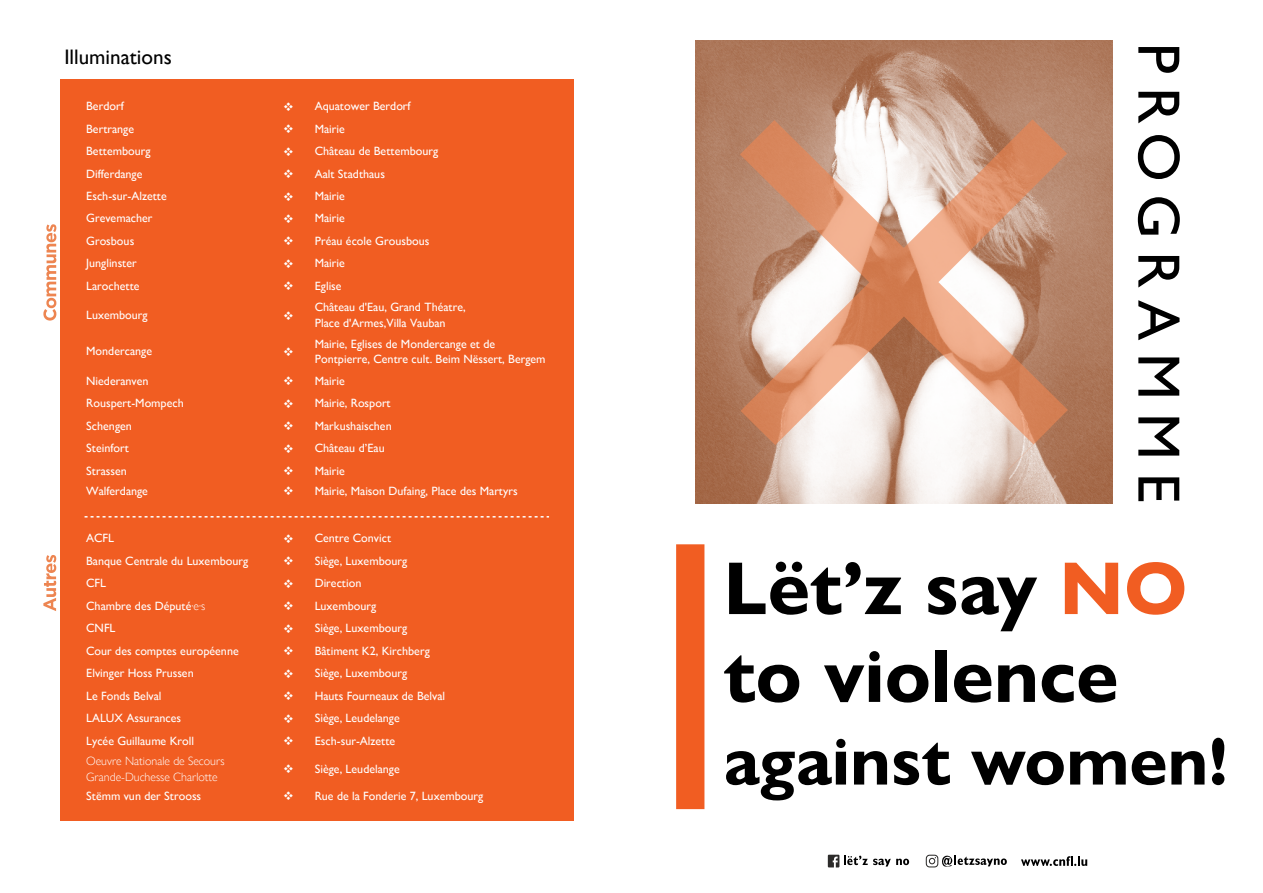
<style>
.page{position:relative;width:1263px;height:893px;background:#fff}
.page>*{position:absolute;margin:0;border:0;box-sizing:border-box;transform-origin:0 0}
.t1{font:60px "Gill Sans Nova";letter-spacing:.215em;color:#000}
.t2{font:21px "Gill Sans Nova";color:#000}
.t3{font:12px/15.6px "Gill Sans Nova";color:#fff}
.t4{font:300 12px/15.6px "Gill Sans Nova";color:#fff}
.s1{font-weight:300}
</style>
<div class="page">
<svg style="left:729px;top:562px;width:172px;height:53px"></svg>
<svg style="left:928px;top:577px;width:109px;height:54px"></svg>
<svg style="left:1065px;top:563px;width:53px;height:51px"></svg>
<svg style="left:1127px;top:562px;width:57px;height:53px"></svg>
<svg style="left:724px;top:655px;width:75px;height:48px"></svg>
<svg style="left:824px;top:651px;width:56px;height:51px"></svg>
<svg style="left:887px;top:665px;width:41px;height:38px"></svg>
<div style="left:935px;top:650px;width:12px;height:52px;background:#000"></div>
<svg style="left:954px;top:665px;width:37px;height:38px"></svg>
<svg style="left:998px;top:665px;width:37px;height:37px"></svg>
<svg style="left:1042px;top:665px;width:74px;height:38px"></svg>
<svg style="left:726px;top:739px;width:120px;height:61px"></svg>
<svg style="left:854px;top:751px;width:33px;height:33px"></svg>
<svg style="left:894px;top:743px;width:56px;height:42px"></svg>
<svg style="left:971px;top:751px;width:93px;height:34px"></svg>
<svg style="left:1070px;top:751px;width:56px;height:33px"></svg>
<svg style="left:1132px;top:751px;width:33px;height:34px"></svg>
<svg style="left:1171px;top:751px;width:33px;height:33px"></svg>
<svg style="left:1212px;top:738px;width:12px;height:47px"></svg>
<div style="left:676px;top:544px;width:28px;height:265px;background:#f15d22"></div>
<img style="left:696px;top:40px;width:416px;height:463px">
<svg style="left:714px;top:94px;width:379px;height:377px"></svg>
<svg style="left:828px;top:855px;width:81px;height:12px"></svg>
<svg style="left:926px;top:854px;width:81px;height:13px"></svg>
<svg style="left:1021px;top:856px;width:66px;height:10px"></svg>
<div style="left:60px;top:79px;width:513px;height:742px;background:#f15d22"></div>
<svg style="left:43px;top:224px;width:13px;height:97px"></svg>
<svg style="left:43px;top:555px;width:13px;height:56px"></svg>
<svg style="left:85px;top:516px;width:464px;height:2px"></svg>
<h2 class="t2" style="left:64px;top:49px;width:109px">Illuminations</h2>
<p class="t3" style="left:86px;top:100px;width:39px">Berdorf</p>
<p class="t3" style="left:315px;top:100px;width:98px">Aquatower Berdorf</p>
<p class="t3" style="left:86px;top:122px;width:49px">Bertrange</p>
<p class="t3" style="left:315px;top:122px;width:32px">Mairie</p>
<p class="t3" style="left:86px;top:144px;width:66px">Bettembourg</p>
<p class="t3" style="left:315px;top:144px;width:125px">Château de Bettembourg</p>
<p class="t3" style="left:86px;top:167px;width:58px">Differdange</p>
<p class="t3" style="left:315px;top:167px;width:72px">Aalt Stadthaus</p>
<p class="t3" style="left:86px;top:189px;width:82px">Esch-sur-Alzette</p>
<p class="t3" style="left:315px;top:189px;width:32px">Mairie</p>
<p class="t3" style="left:86px;top:212px;width:68px">Grevemacher</p>
<p class="t3" style="left:315px;top:212px;width:32px">Mairie</p>
<p class="t3" style="left:86px;top:234px;width:50px">Grosbous</p>
<p class="t3" style="left:315px;top:234px;width:116px">Préau école Grousbous</p>
<p class="t3" style="left:86px;top:257px;width:52px">Junglinster</p>
<p class="t3" style="left:315px;top:257px;width:32px">Mairie</p>
<p class="t3" style="left:86px;top:279px;width:55px">Larochette</p>
<p class="t3" style="left:315px;top:279px;width:28px">Eglise</p>
<p class="t3" style="left:86px;top:309px;width:63px">Luxembourg</p>
<p class="t3" style="left:315px;top:301px;width:153px">Château d'Eau, Grand Théatre,<br>Place d'Armes,Villa Vauban</p>
<p class="t3" style="left:86px;top:345px;width:67px">Mondercange</p>
<p class="t3" style="left:315px;top:337px;width:232px">Mairie, Eglises de Mondercange et de<br>Pontpierre, Centre cult. Beim Nëssert, Bergem</p>
<p class="t3" style="left:86px;top:374px;width:64px">Niederanven</p>
<p class="t3" style="left:315px;top:374px;width:32px">Mairie</p>
<p class="t3" style="left:86px;top:397px;width:99px">Rouspert-Mompech</p>
<p class="t3" style="left:315px;top:397px;width:78px">Mairie, Rosport</p>
<p class="t3" style="left:86px;top:419px;width:47px">Schengen</p>
<p class="t3" style="left:315px;top:419px;width:79px">Markushaischen</p>
<p class="t3" style="left:86px;top:442px;width:44px">Steinfort</p>
<p class="t3" style="left:315px;top:442px;width:72px">Château d’Eau</p>
<p class="t3" style="left:86px;top:464px;width:42px">Strassen</p>
<p class="t3" style="left:315px;top:464px;width:32px">Mairie</p>
<p class="t3" style="left:86px;top:485px;width:63px">Walferdange</p>
<p class="t3" style="left:315px;top:485px;width:204px">Mairie, Maison Dufaing, Place des Martyrs</p>
<p class="t3" style="left:86px;top:532px;width:29px">ACFL</p>
<p class="t3" style="left:315px;top:532px;width:78px">Centre Convict</p>
<p class="t3" style="left:86px;top:554px;width:163px">Banque Centrale du Luxembourg</p>
<p class="t3" style="left:315px;top:554px;width:94px">Siège, Luxembourg</p>
<p class="t3" style="left:86px;top:577px;width:21px">CFL</p>
<p class="t3" style="left:315px;top:577px;width:48px">Direction</p>
<p class="t3" style="left:86px;top:599px;width:120px">Chambre des Député<span class="s1">·e·s</span></p>
<p class="t3" style="left:315px;top:599px;width:63px">Luxembourg</p>
<p class="t3" style="left:86px;top:622px;width:31px">CNFL</p>
<p class="t3" style="left:315px;top:622px;width:94px">Siège, Luxembourg</p>
<p class="t3" style="left:86px;top:644px;width:154px">Cour des comptes européenne</p>
<p class="t3" style="left:315px;top:644px;width:117px">Bâtiment K2, Kirchberg</p>
<p class="t3" style="left:86px;top:667px;width:109px">Elvinger Hoss Prussen</p>
<p class="t3" style="left:315px;top:667px;width:94px">Siège, Luxembourg</p>
<p class="t3" style="left:86px;top:689px;width:77px">Le Fonds Belval</p>
<p class="t3" style="left:315px;top:689px;width:132px">Hauts Fourneaux de Belval</p>
<p class="t3" style="left:86px;top:712px;width:96px">LALUX Assurances</p>
<p class="t3" style="left:315px;top:712px;width:87px">Siège, Leudelange</p>
<p class="t3" style="left:86px;top:734px;width:109px">Lycée Guillaume Kroll</p>
<p class="t3" style="left:315px;top:734px;width:82px">Esch-sur-Alzette</p>
<p class="t4" style="left:86px;top:755px;width:140px">Oeuvre Nationale de Secours<br>Grande-Duchesse Charlotte</p>
<p class="t3" style="left:315px;top:762px;width:87px">Siège, Leudelange</p>
<p class="t3" style="left:86px;top:789px;width:117px">Stëmm vun der Strooss</p>
<p class="t3" style="left:315px;top:789px;width:170px">Rue de la Fonderie 7, Luxembourg</p>
<h1 class="t1" style="left:1179px;top:43px;width:463px;rotate:90deg">PROGRAMME</h1>
</div>
